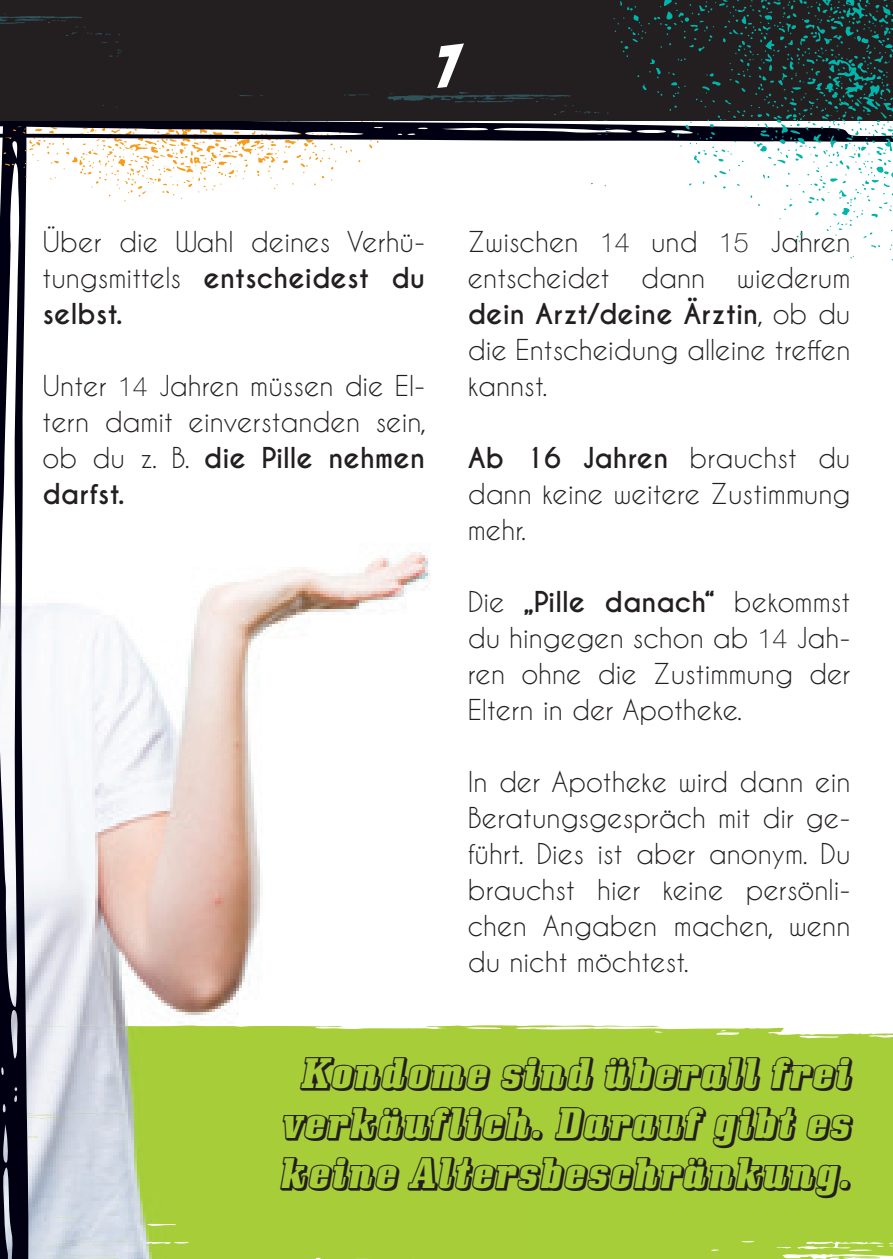
<style>
.page{position:relative;width:893px;height:1259px;background:#fff}
.page>*{position:absolute;margin:0;border:0;box-sizing:border-box;transform-origin:0 0}
.t1{font:60px "Bada Boom BB";color:#fff}
.t2{font:42px/50.4px "Bullpen Three D";color:#231f20;text-align:center}
.t3{font:27px/36px "Caviar Dreams";color:#231f20;text-align:justify}
.s1{font-weight:700}
.s2{font-family:"Helvetica Neue LT Com";font-weight:100}
</style>
<div class="page">
<svg style="left:526px;top:1025px;width:367px;height:77px;background:#acd147"></svg>
<div style="left:70px;top:1102px;width:823px;height:157px;background:#a6ce39"></div>
<img style="left:70px;top:549px;width:456px;height:676px">
<img style="left:70px;top:1025px;width:404px;height:89px">
<div style="left:164px;top:1102px;width:362px;height:12px;background:#a7ce39"></div>
<svg style="left:0;top:202px;width:70px;height:1057px"></svg>
<svg style="left:0;top:162px;width:360px;height:40px"></svg>
<svg style="left:0;top:121px;width:611px;height:41px"></svg>
<div style="left:0;top:0;width:893px;height:121px;background:#231f20"></div>
<svg style="left:0;top:13px;width:122px;height:44px"></svg>
<svg style="left:611px;top:0;width:282px;height:261px"></svg>
<svg style="left:344px;top:94px;width:25px;height:2px"></svg>
<svg style="left:239px;top:95px;width:14px;height:1px"></svg>
<svg style="left:387px;top:92px;width:225px;height:44px"></svg>
<h1 class="t1" style="left:437px;top:35px;width:23px">7</h1>
<p class="t3" style="left:43px;top:223px;width:384px">Über die Wahl deines Verhü&shy;tungsmittels <span class="s1">entscheidest du selbst.</span></p>
<p class="t3" style="left:43px;top:367px;width:385px">Unter <span class="s2">14</span> Jahren müssen die El&shy;tern damit einverstanden sein, ob du z. B. <span class="s1">die Pille nehmen darfst.</span></p>
<p class="t3" style="left:468px;top:223px;width:384px">Zwischen <span class="s2">14</span> und <span class="s2">15</span> Jahren entscheidet dann wiederum <span class="s1">dein Arzt/deine Ärztin</span>, ob du die Entscheidung alleine treffen kannst.</p>
<p class="t3" style="left:468px;top:439px;width:384px"><span class="s1">Ab 16 Jahren</span> brauchst du dann keine weitere Zustimmung mehr.</p>
<p class="t3" style="left:468px;top:583px;width:384px">Die <span class="s1">„Pille danach“</span> bekommst du hingegen schon ab <span class="s2">14</span> Jah&shy;ren ohne die Zustimmung der Eltern in der Apotheke.</p>
<p class="t3" style="left:468px;top:763px;width:384px">In der Apotheke wird dann ein Beratungsgespräch mit dir ge&shy;führt. Dies ist aber anonym. Du brauchst hier keine persönli&shy;chen Angaben machen, wenn du nicht möchtest.</p>
<h2 class="t2" style="left:279px;top:1049px;width:573px">Kondome sind überall frei verkäuflich. Darauf gibt es keine Altersbeschränkung.</h2>
</div>
